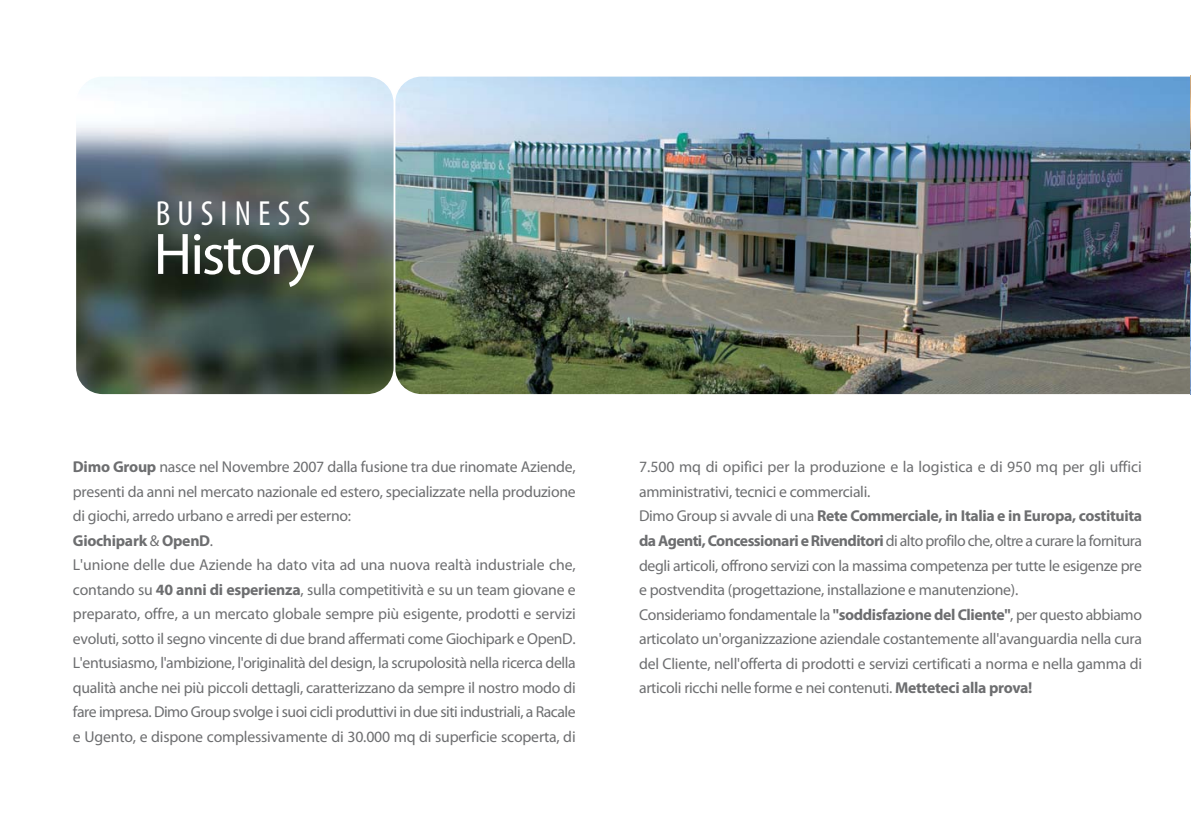
<style>
.page{position:relative;width:1191px;height:819px;background:#fff}
.page>*{position:absolute;margin:0;border:0;box-sizing:border-box;transform-origin:0 0}
.t1{font:58.98px "Myriad Pro";letter-spacing:-.04em;color:#fff}
.t2{font:condensed 35px "Myriad Pro";letter-spacing:.205em;color:#fff}
.t3{font:15.75px/24.5px "Myriad Pro";letter-spacing:-.02em;color:#6d6e70}
.s1{font-weight:700}
</style>
<div class="page">
<img style="left:395px;top:75px;width:796px;height:320px">
<img style="left:75px;top:76px;width:319px;height:319px;border-radius:27px">
<div style="left:74px;top:75px;width:321px;height:321px;border:2px solid #fff;border-radius:27px"></div>
<h2 class="t2" style="left:156px;top:200px;width:156px">BUSINESS</h2>
<h1 class="t1" style="left:154px;top:232px;width:162px">History</h1>
<p class="t3" style="left:73px;top:456px;width:504px"><span class="s1">Dimo Group</span> nasce nel Novembre 2007 dalla fusione tra due rinomate Aziende, presenti da anni nel mercato nazionale ed estero, specializzate nella produzione di giochi, arredo urbano e arredi per esterno:<br><span class="s1">Giochipark</span> &amp; <span class="s1">OpenD</span>.<br>L'unione delle due Aziende ha dato vita ad una nuova realtà industriale che, contando su <span class="s1">40 anni di esperienza</span>, sulla competitività e su un team giovane e preparato, offre, a un mercato globale sempre più esigente, prodotti e servizi evoluti, sotto il segno vincente di due brand affermati come Giochipark e OpenD.<br>L'entusiasmo, l'ambizione, l'originalità del design, la scrupolosità nella ricerca della qualità anche nei più piccoli dettagli, caratterizzano da sempre il nostro modo di fare impresa. Dimo Group svolge i suoi cicli produttivi in due siti industriali, a Racale e Ugento, e dispone complessivamente di 30.000 mq di superficie scoperta, di</p>
<p class="t3" style="left:639px;top:456px;width:504px">7.500 mq di opifici per la produzione e la logistica e di 950 mq per gli uffici amministrativi, tecnici e commerciali.<br>Dimo Group si avvale di una <span class="s1">Rete Commerciale, in Italia e in Europa, costituita da Agenti, Concessionari e Rivenditori</span> di alto profilo che, oltre a curare la fornitura degli articoli, offrono servizi con la massima competenza per tutte le esigenze pre e postvendita (progettazione, installazione e manutenzione).<br>Consideriamo fondamentale la <span class="s1">"soddisfazione del Cliente"</span>, per questo abbiamo articolato un'organizzazione aziendale costantemente all'avanguardia nella cura del Cliente, nell'offerta di prodotti e servizi certificati a norma e nella gamma di articoli ricchi nelle forme e nei contenuti. <span class="s1">Metteteci alla prova!</span></p>
</div>
